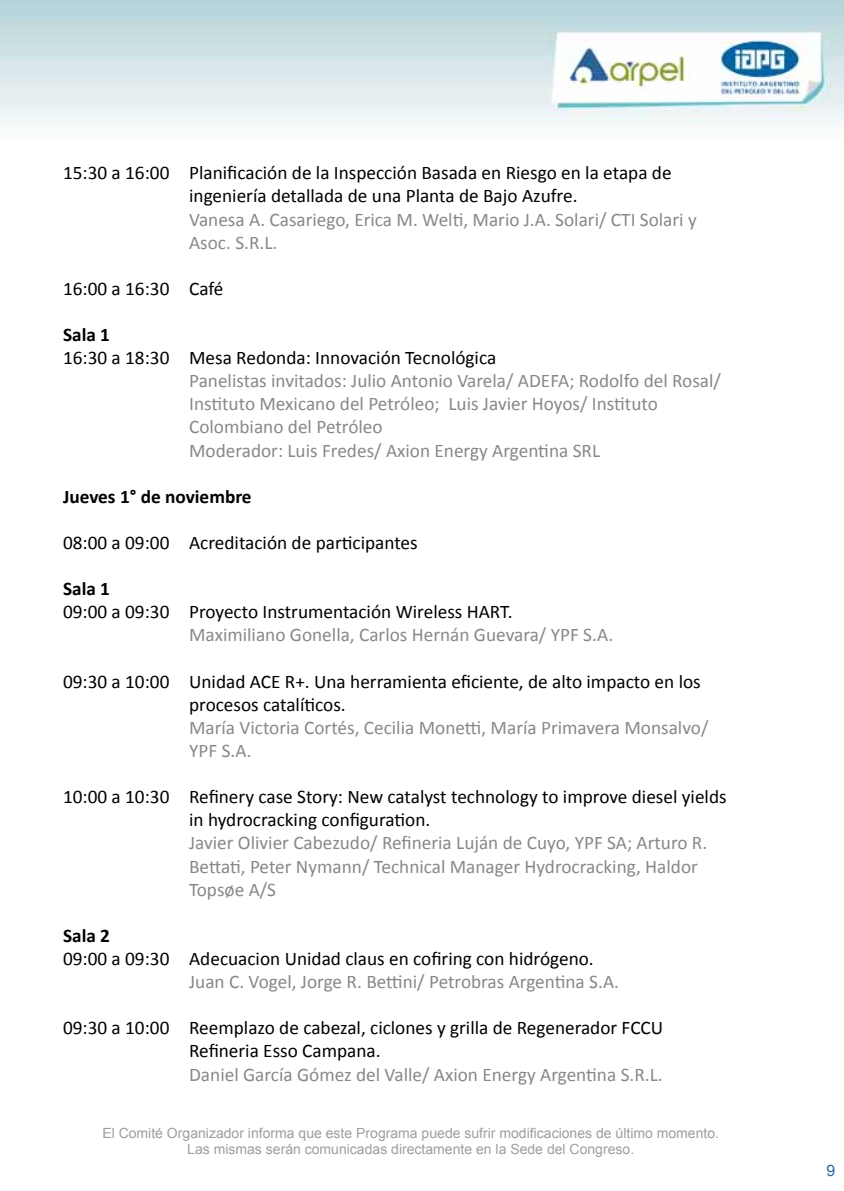
<style>
.page{position:relative;width:844px;height:1191px;background:#fff}
.page>*{position:absolute;margin:0;border:0;box-sizing:border-box;transform-origin:0 0}
.t1{font:19.25px/23.1px "Calibri";color:#87888a}
.t2{font:19.25px/23.1px "Calibri";color:#000}
.t3{font:700 19.25px "Calibri";color:#000}
.t4{font:15.75px "Arial";color:#2e609a}
.t5{font:14px/16.8px "Arial";color:#9c9e9f;text-align:center}
</style>
<div class="page">
<img style="left:0;top:0;width:843px;height:124px">
<p class="t2" style="left:189px;top:160px;width:484px;text-indent:-126px">15:30 a 16:00 Planificación de la Inspección Basada en Riesgo en la etapa de ingeniería detallada de una Planta de Bajo Azufre.</p>
<p class="t1" style="left:189px;top:207px;width:509px">Vanesa A. Casariego, Erica M. Welti, Mario J.A. Solari/ CTI Solari y<br>Asoc. S.R.L.</p>
<p class="t2" style="left:63px;top:276px;width:162px">16:00 a 16:30 Café</p>
<p class="t3" style="left:63px;top:323px;width:48px">Sala 1</p>
<p class="t2" style="left:63px;top:345px;width:434px">16:30 a 18:30 Mesa Redonda: Innovación Tecnológica</p>
<p class="t1" style="left:189px;top:368px;width:533px">Panelistas invitados: Julio Antonio Varela/ ADEFA; Rodolfo del Rosal/ Instituto Mexicano del Petróleo; Luis Javier Hoyos/ Instituto Colombiano del Petróleo<br>Moderador: Luis Fredes/ Axion Energy Argentina SRL</p>
<p class="t3" style="left:63px;top:484px;width:190px">Jueves 1° de noviembre</p>
<p class="t2" style="left:63px;top:530px;width:356px">08:00 a 09:00 Acreditación de participantes</p>
<p class="t3" style="left:63px;top:577px;width:48px">Sala 1</p>
<p class="t2" style="left:63px;top:599px;width:451px">09:00 a 09:30 Proyecto Instrumentación Wireless HART.</p>
<p class="t1" style="left:189px;top:622px;width:425px">Maximiliano Gonella, Carlos Hernán Guevara/ YPF S.A.</p>
<p class="t2" style="left:189px;top:669px;width:513px;text-indent:-126px">09:30 a 10:00 Unidad ACE R+. Una herramienta eficiente, de alto impacto en los procesos catalíticos.</p>
<p class="t1" style="left:189px;top:715px;width:520px">María Victoria Cortés, Cecilia Monetti, María Primavera Monsalvo/<br>YPF S.A.</p>
<p class="t2" style="left:189px;top:784px;width:539px;text-indent:-126px">10:00 a 10:30 Refinery case Story: New catalyst technology to improve diesel yields in hydrocracking configuration.</p>
<p class="t1" style="left:189px;top:830px;width:519px">Javier Olivier Cabezudo/ Refineria Luján de Cuyo, YPF SA; Arturo R.<br>Bettati, Peter Nymann/ Technical Manager Hydrocracking, Haldor<br>Topsøe A/S</p>
<p class="t3" style="left:63px;top:923px;width:48px">Sala 2</p>
<p class="t2" style="left:63px;top:946px;width:532px">09:00 a 09:30 Adecuacion Unidad claus en cofiring con hidrógeno.</p>
<p class="t1" style="left:189px;top:969px;width:431px">Juan C. Vogel, Jorge R. Bettini/ Petrobras Argentina S.A.</p>
<p class="t2" style="left:189px;top:1015px;width:475px;text-indent:-126px">09:30 a 10:00 Reemplazo de cabezal, ciclones y grilla de Regenerador FCCU<br>Refineria Esso Campana.</p>
<p class="t1" style="left:189px;top:1061px;width:475px">Daniel García Gómez del Valle/ Axion Energy Argentina S.R.L.</p>
<p class="t5" style="left:102px;top:1124px;width:618px">El Comité Organizador informa que este Programa puede sufrir modificaciones de último momento.<br>Las mismas serán comunicadas directamente en la Sede del Congreso.</p>
<p class="t4" style="left:826px;top:1160px;width:10px">9</p>
</div>
